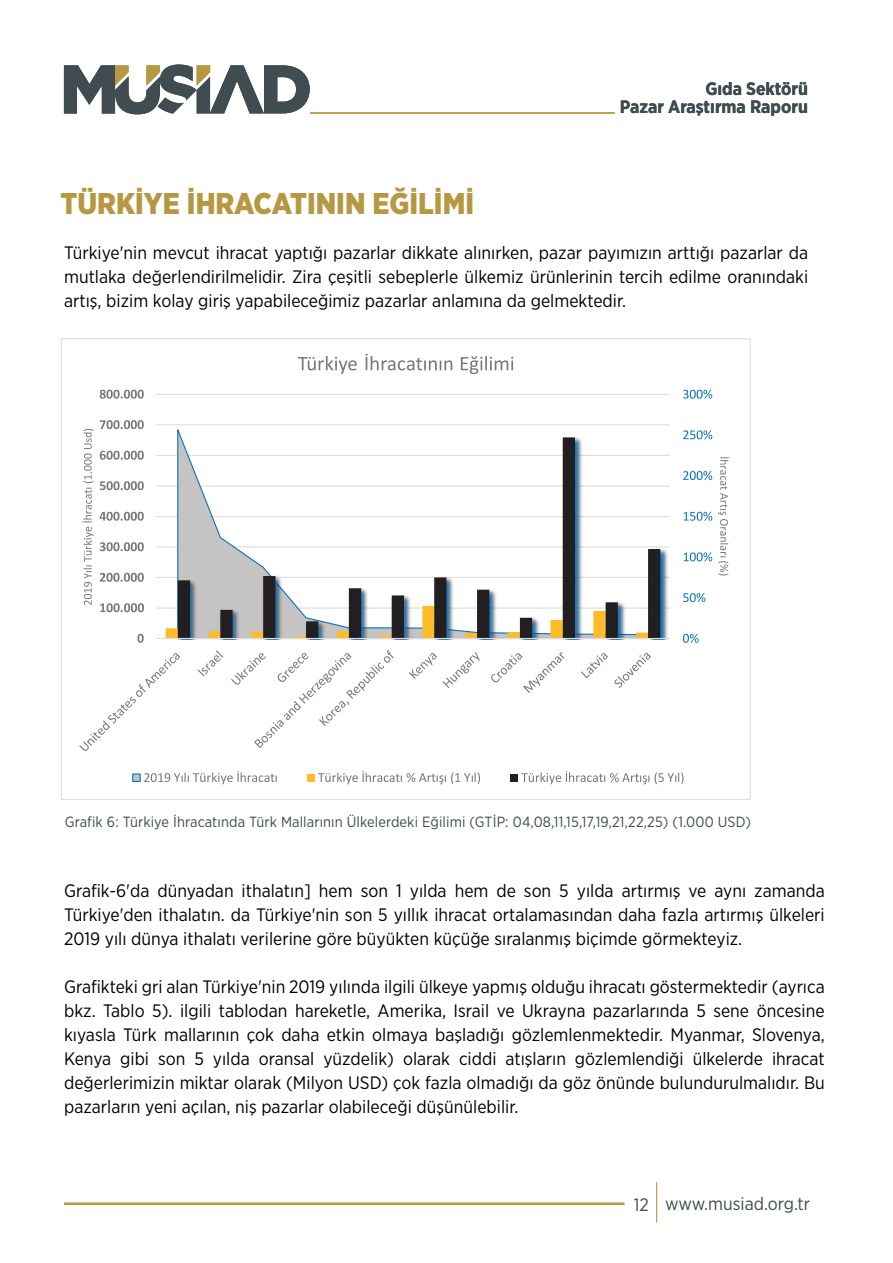
<style>
.page{position:relative;width:893px;height:1263px;background:#fff}
.page>*{position:absolute;margin:0;border:0;box-sizing:border-box;transform-origin:0 0}
.t1{font:900 30px "Gotham Narrow";color:#b79842}
.t2{font:18px/24px "Gotham Narrow";color:#000;text-align:justify}
.t3{font:700 18px/18px "Gotham Narrow";color:#404c51;text-align:right}
.t4{font:18px "Gotham Narrow";color:#404c51}
.t5{font:14.7px "Gotham Narrow";letter-spacing:.01em;color:#404c51}
</style>
<div class="page">
<svg style="left:64px;top:65px;width:246px;height:49px"></svg>
<hr style="left:310px;top:112px;width:305px;height:2px;background:#bc9d46">
<hr style="left:156px;top:607px;width:514px;height:2px;background:#dcdddf">
<hr style="left:156px;top:577px;width:514px;height:1px;background:#dcdddf">
<hr style="left:156px;top:546px;width:514px;height:1px;background:#dcdddf">
<hr style="left:156px;top:516px;width:514px;height:1px;background:#dcdddf">
<hr style="left:156px;top:485px;width:514px;height:2px;background:#dcdddf">
<hr style="left:156px;top:455px;width:514px;height:1px;background:#dcdddf">
<hr style="left:156px;top:424px;width:514px;height:1px;background:#dcdddf">
<hr style="left:156px;top:394px;width:514px;height:1px;background:#dcdddf">
<svg style="left:177px;top:429px;width:472px;height:211px"></svg>
<img style="left:175px;top:434px;width:495px;height:204px">
<svg style="left:166px;top:606px;width:12px;height:32px"></svg>
<svg style="left:178px;top:437px;width:482px;height:201px"></svg>
<hr style="left:156px;top:638px;width:514px;height:1px;background:#dcdddf">
<svg style="left:683px;top:634px;width:16px;height:9px"></svg>
<svg style="left:683px;top:593px;width:22px;height:9px"></svg>
<svg style="left:684px;top:552px;width:28px;height:9px"></svg>
<svg style="left:684px;top:512px;width:28px;height:9px"></svg>
<svg style="left:683px;top:471px;width:29px;height:9px"></svg>
<svg style="left:683px;top:430px;width:29px;height:9px"></svg>
<svg style="left:683px;top:390px;width:29px;height:9px"></svg>
<svg style="left:137px;top:634px;width:7px;height:9px"></svg>
<svg style="left:100px;top:390px;width:44px;height:9px"></svg>
<svg style="left:79px;top:653px;width:101px;height:98px"></svg>
<svg style="left:198px;top:650px;width:25px;height:26px"></svg>
<svg style="left:231px;top:650px;width:163px;height:98px"></svg>
<svg style="left:409px;top:653px;width:28px;height:26px"></svg>
<svg style="left:443px;top:652px;width:37px;height:36px"></svg>
<svg style="left:491px;top:652px;width:73px;height:41px"></svg>
<svg style="left:581px;top:653px;width:27px;height:25px"></svg>
<svg style="left:614px;top:653px;width:37px;height:35px"></svg>
<svg style="left:718px;top:457px;width:12px;height:118px"></svg>
<svg style="left:82px;top:420px;width:62px;height:192px"></svg>
<svg style="left:298px;top:354px;width:215px;height:20px"></svg>
<div style="left:132px;top:773px;width:9px;height:9px;background:#c5c4c3;border:1px solid #0b74bb"></div>
<svg style="left:144px;top:771px;width:133px;height:13px"></svg>
<div style="left:307px;top:774px;width:8px;height:7px;background:#fdbc28"></div>
<svg style="left:318px;top:771px;width:162px;height:13px"></svg>
<div style="left:510px;top:774px;width:8px;height:7px;background:#231f20"></div>
<svg style="left:521px;top:771px;width:163px;height:13px"></svg>
<div style="left:64px;top:1202px;width:560px;height:3px;background:#b79842;border:2px solid #bc9d46"></div>
<hr style="left:656px;top:1182px;width:1px;height:41px;background:#bc9d46">
<p class="t3" style="left:620px;top:80px;width:190px">Gıda Sektörü<br>Pazar Araştırma Raporu</p>
<h1 class="t1" style="left:61px;top:184px;width:415px">TÜRKİYE İHRACATININ EĞİLİMİ</h1>
<p class="t2" style="left:64px;top:240px;width:746px">Türkiye'nin mevcut ihracat yaptığı pazarlar dikkate alınırken, pazar payımızın arttığı pazarlar da mutlaka değerlendirilmelidir. Zira çeşitli sebeplerle ülkemiz ürünlerinin tercih edilme oranındaki artış, bizim kolay giriş yapabileceğimiz pazarlar anlamına da gelmektedir.</p>
<p class="t5" style="left:65px;top:813px;width:688px">Grafik 6: Türkiye İhracatında Türk Mallarının Ülkelerdeki Eğilimi (GTİP: 04,08,11,15,17,19,21,22,25) (1.000 USD)</p>
<p class="t2" style="left:64px;top:878px;width:762px">Grafik-6'da dünyadan ithalatın] hem son 1 yılda hem de son 5 yılda artırmış ve aynı zamanda Türkiye'den ithalatın. da Türkiye'nin son 5 yıllık ihracat ortalamasından daha fazla artırmış ülkeleri 2019 yılı dünya ithalatı verilerine göre büyükten küçüğe sıralanmış biçimde görmekteyiz.</p>
<p class="t2" style="left:64px;top:974px;width:762px">Grafikteki gri alan Türkiye'nin 2019 yılında ilgili ülkeye yapmış olduğu ihracatı göstermektedir (ayrıca bkz. Tablo 5). ilgili tablodan hareketle, Amerika, Israil ve Ukrayna pazarlarında 5 sene öncesine kıyasla Türk mallarının çok daha etkin olmaya başladığı gözlemlenmektedir. Myanmar, Slovenya, Kenya gibi son 5 yılda oransal yüzdelik) olarak ciddi atışların gözlemlendiği ülkelerde ihracat değerlerimizin miktar olarak (Milyon USD) çok fazla olmadığı da göz önünde bulundurulmalıdır. Bu pazarların yeni açılan, niş pazarlar olabileceği düşünülebilir.</p>
<p class="t4" style="left:634px;top:1192px;width:178px">12 www.musiad.org.tr</p>
</div>
